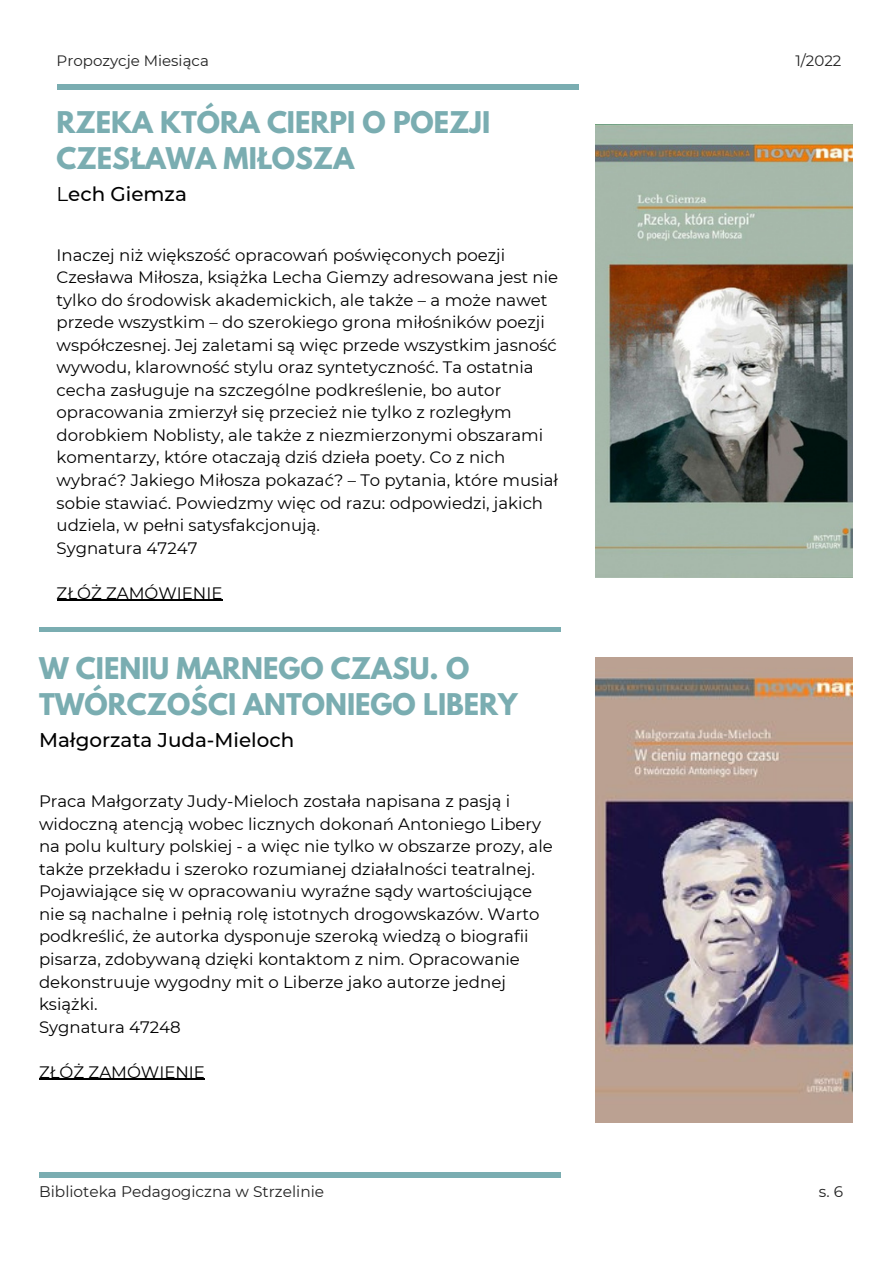
<style>
.page{position:relative;width:894px;height:1264px;background:#fff}
.page>*{position:absolute;margin:0;border:0;box-sizing:border-box;transform-origin:0 0}
.t1{font:700 26.55px/36px "League Spartan";color:#7aadb1}
.t2{font:500 19.8px "Montserrat";color:#000}
.t3{font:16.5px/22.5px "Montserrat";color:#000}
.t4{font:15.3px "Montserrat";color:#222}
.t5{font:15px "Montserrat";color:#222}
.s1{font-weight:400}
</style>
<div class="page">
<img style="left:595px;top:657px;width:256px;height:465px">
<img style="left:595px;top:125px;width:256px;height:452px">
<hr style="left:39px;top:1078px;width:166px;height:1px;background:#000">
<hr style="left:57px;top:599px;width:165px;height:2px;background:#000">
<div style="left:39px;top:627px;width:521px;height:5px;background:#7aadb1"></div>
<div style="left:39px;top:1172px;width:522px;height:5px;background:#7aadb1"></div>
<div style="left:57px;top:84px;width:521px;height:5px;background:#7aadb1"></div>
<p class="t5" style="left:57px;top:51px;width:154px">Propozycje Miesiąca</p>
<p class="t5" style="left:795px;top:51px;width:47px">1/2022</p>
<p class="t1" style="left:57px;top:107px;width:435px">RZEKA KTÓRA CIERPI O POEZJI<br>CZESŁAWA MIŁOSZA</p>
<p class="t2" style="left:57px;top:181px;width:132px"><span class="s1">L</span>ech Giemza</p>
<p class="t3" style="left:57px;top:243px;width:503px">Inaczej niż większość opracowań poświęconych poezji Czesława Miłosza, książka Lecha Giemzy adresowana jest nie tylko do środowisk akademickich, ale także – a może nawet przede wszystkim – do szerokiego grona miłośników poezji współczesnej. Jej zaletami są więc przede wszystkim jasność wywodu, klarowność stylu oraz syntetyczność. Ta ostatnia cecha zasługuje na szczególne podkreślenie, bo autor opracowania zmierzył się przecież nie tylko z rozległym dorobkiem Noblisty, ale także z niezmierzonymi obszarami komentarzy, które otaczają dziś dzieła poety. Co z nich wybrać? Jakiego Miłosza pokazać? – To pytania, które musiał sobie stawiać. Powiedzmy więc od razu: odpowiedzi, jakich udziela, w pełni satysfakcjonują.</p>
<p class="t3" style="left:57px;top:536px;width:142px">Sygnatura 47247</p>
<p class="t3" style="left:57px;top:581px;width:167px">ZŁÓŻ ZAMÓWIENIE</p>
<p class="t1" style="left:39px;top:654px;width:480px">W CIENIU MARNEGO CZASU. O<br>TWÓRCZOŚCI ANTONIEGO LIBERY</p>
<p class="t2" style="left:39px;top:728px;width:256px">Małgorzata Juda-Mieloch</p>
<p class="t3" style="left:39px;top:790px;width:515px">Praca Małgorzaty Judy-Mieloch została napisana z pasją i widoczną atencją wobec licznych dokonań Antoniego Libery na polu kultury polskiej - a więc nie tylko w obszarze prozy, ale także przekładu i szeroko rozumianej działalności teatralnej.<br>Pojawiające się w opracowaniu wyraźne sądy wartościujące nie są nachalne i pełnią rolę istotnych drogowskazów. Warto podkreślić, że autorka dysponuje szeroką wiedzą o biografii pisarza, zdobywaną dzięki kontaktom z nim. Opracowanie dekonstruuje wygodny mit o Liberze jako autorze jednej książki.</p>
<p class="t3" style="left:39px;top:1015px;width:143px">Sygnatura 47248</p>
<p class="t3" style="left:39px;top:1060px;width:167px">ZŁÓŻ ZAMÓWIENIE</p>
<p class="t4" style="left:39px;top:1182px;width:286px">Biblioteka Pedagogiczna w Strzelinie</p>
<p class="t4" style="left:818px;top:1182px;width:26px">s. 6</p>
</div>
